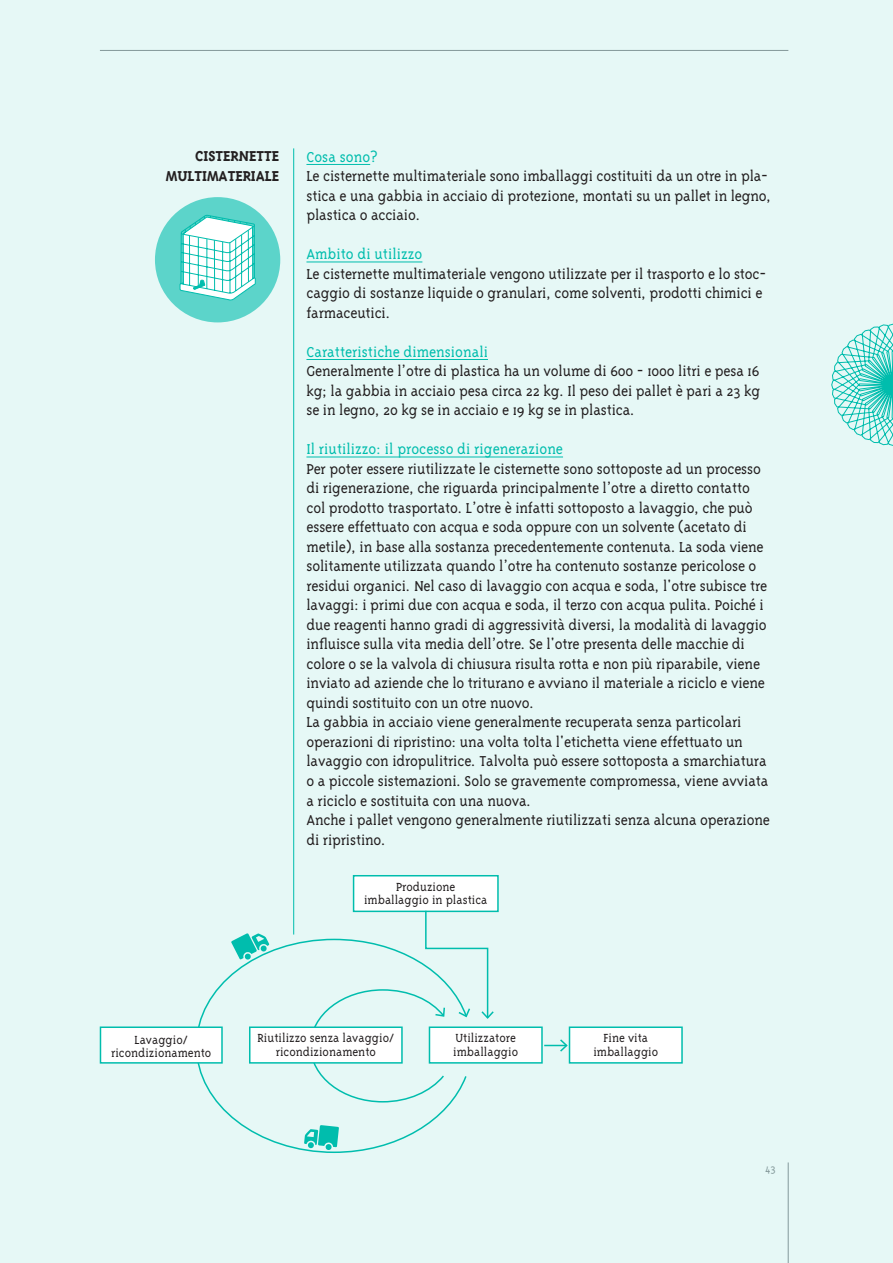
<style>
.page{position:relative;width:893px;height:1263px;background:#e6f8f6}
.page>*{position:absolute;margin:0;border:0;box-sizing:border-box;transform-origin:0 0}
.t1{font:300 16.5px/19.5px "Triplex Serif";letter-spacing:-.01em;color:#231f20}
.t2{font:300 16.5px "Triplex Serif";color:#00bdad}
.t3{font:700 16.5px/19.5px "Triplex Serif";color:#231f20;text-align:right}
.t4{font:300 13.5px/13.5px "Triplex Serif";color:#231f20;text-align:center}
.t5{font:300 12px "Triplex Serif";color:#939598}
</style>
<div class="page">
<svg style="left:195px;top:940px;width:256px;height:213px"></svg>
<div style="left:353px;top:875px;width:146px;height:37px;background:#fff;border:2px solid #00bdad"></div>
<div style="left:100px;top:1026px;width:123px;height:37px;background:#fff;border:2px solid #00bdad"></div>
<div style="left:249px;top:1026px;width:154px;height:37px;background:#fff;border:2px solid #00bdad"></div>
<div style="left:429px;top:1026px;width:114px;height:37px;background:#fff;border:2px solid #00bdad"></div>
<div style="left:569px;top:1026px;width:114px;height:37px;background:#fff;border:2px solid #00bdad"></div>
<svg style="left:309px;top:909px;width:186px;height:194px"></svg>
<svg style="left:544px;top:1038px;width:25px;height:15px"></svg>
<hr style="left:306px;top:164px;width:64px;height:1px;background:#00bdad">
<hr style="left:306px;top:261px;width:116px;height:1px;background:#00bdad">
<hr style="left:306px;top:359px;width:182px;height:1px;background:#00bdad">
<hr style="left:306px;top:456px;width:257px;height:1px;background:#00bdad">
<hr style="left:293px;top:148px;width:1px;height:786px;background:#00bdad">
<div style="left:155px;top:197px;width:125px;height:125px;background:#5cd4ca;border-radius:50%"></div>
<svg style="left:180px;top:50px;width:76px;height:251px"></svg>
<svg style="left:231px;top:933px;width:38px;height:27px"></svg>
<svg style="left:304px;top:1125px;width:35px;height:23px"></svg>
<div style="left:325px;top:1144px;width:7px;height:6px;background:#00bdad;border-radius:50%"></div>
<svg style="left:831px;top:324px;width:62px;height:122px"></svg>
<p class="t3" style="left:166px;top:146px;width:115px">CISTERNETTE<br>MULTIMATERIALE</p>
<p class="t2" style="left:306px;top:148px;width:73px">Cosa sono?</p>
<p class="t1" style="left:306px;top:166px;width:466px">Le cisternette multimateriale sono imballaggi costituiti da un otre in pla&shy;stica e una gabbia in acciaio di protezione, montati su un pallet in legno, plastica o acciaio.</p>
<p class="t2" style="left:306px;top:245px;width:117px">Ambito di utilizzo</p>
<p class="t1" style="left:306px;top:264px;width:461px">Le cisternette multimateriale vengono utilizzate per il trasporto e lo stoc&shy;caggio di sostanze liquide o granulari, come solventi, prodotti chimici e farmaceutici.</p>
<p class="t2" style="left:306px;top:343px;width:183px">Caratteristiche dimensionali</p>
<p class="t1" style="left:306px;top:361px;width:455px;text-align:justify">Generalmente l’otre di plastica ha un volume di 600 - 1000 litri e pesa 16 kg; la gabbia in acciaio pesa circa 22 kg. Il peso dei pallet è pari a 23 kg se in legno, 20 kg se in acciaio e 19 kg se in plastica.</p>
<p class="t2" style="left:306px;top:440px;width:258px">Il riutilizzo: il processo di rigenerazione</p>
<p class="t1" style="left:306px;top:459px;width:465px">Per poter essere riutilizzate le cisternette sono sottoposte ad un processo di rigenerazione, che riguarda principalmente l’otre a diretto contatto col prodotto trasportato. L’otre è infatti sottoposto a lavaggio, che può essere effettuato con acqua e soda oppure con un solvente (acetato di metile), in base alla sostanza precedentemente contenuta. La soda viene solitamente utilizzata quando l’otre ha contenuto sostanze pericolose o residui organici. Nel caso di lavaggio con acqua e soda, l'otre subisce tre lavaggi: i primi due con acqua e soda, il terzo con acqua pulita. Poiché i due reagenti hanno gradi di aggressività diversi, la modalità di lavaggio influisce sulla vita media dell’otre. Se l'otre presenta delle macchie di colore o se la valvola di chiusura risulta rotta e non più riparabile, viene inviato ad aziende che lo triturano e avviano il materiale a riciclo e viene quindi sostituito con un otre nuovo.<br>La gabbia in acciaio viene generalmente recuperata senza particolari operazioni di ripristino: una volta tolta l'etichetta viene effettuato un lavaggio con idropulitrice. Talvolta può essere sottoposta a smarchiatura o a piccole sistemazioni. Solo se gravemente compromessa, viene avviata a riciclo e sostituita con una nuova.<br>Anche i pallet vengono generalmente riutilizzati senza alcuna operazione di ripristino.</p>
<p class="t4" style="left:364px;top:880px;width:125px">Produzione imballaggio in plastica</p>
<p class="t4" style="left:111px;top:1032px;width:102px">Lavaggio/ ricondizionamento</p>
<p class="t4" style="left:257px;top:1031px;width:138px">Riutilizzo senza lavaggio/ ricondizionamento</p>
<p class="t4" style="left:453px;top:1031px;width:66px;text-align:left">Utilizzatore imballaggio</p>
<p class="t4" style="left:593px;top:1031px;width:66px">Fine vita imballaggio</p>
<p class="t5" style="left:765px;top:1161px;width:12px">43</p>
</div>
